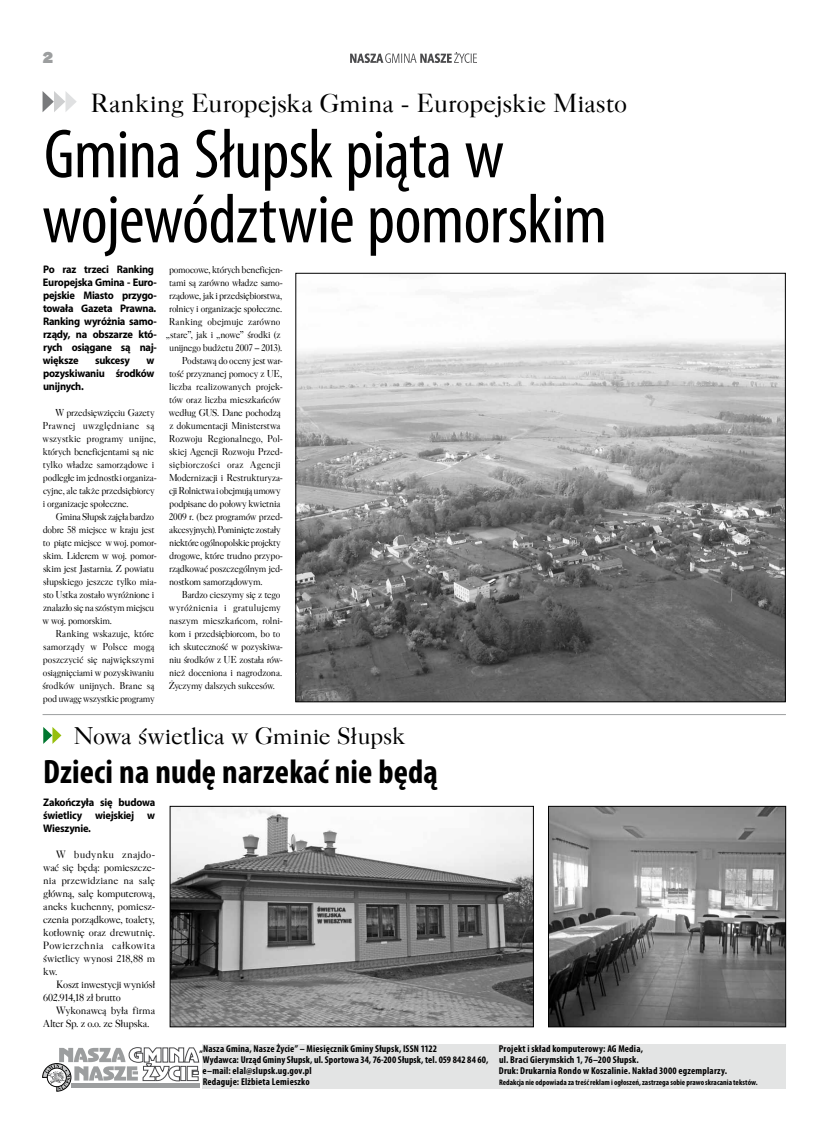
<style>
.page{position:relative;width:820px;height:1134px;background:#fff}
.page>*{position:absolute;margin:0;border:0;box-sizing:border-box;transform-origin:0 0}
.t1{font:condensed 70px/65px "Myriad Pro";letter-spacing:-.01em;color:#000}
.t2{font:700 condensed 34px "Myriad Pro";letter-spacing:.005em;color:#000}
.t3{font:26px "Casablanca";letter-spacing:-.01em;color:#000}
.t4{font:24px "Casablanca";letter-spacing:-.01em;color:#000}
.t5{font:14px "Phoenix EFN";color:#9c9e9f}
.t6{font:700 11px/13px "Myriad Pro";letter-spacing:-.025em;color:#000;text-align:justify;scale:.95 1}
.t7{font:10.5px/13px "Casablanca";letter-spacing:-.02em;color:#000}
.t8{font:10px/13px "Casablanca";letter-spacing:-.025em;color:#000;scale:.92 1}
.t9{font:700 condensed 10px/11px "Myriad Pro";letter-spacing:.015em;color:#000}
.t10{font:10px "Casablanca";letter-spacing:.015em;color:#000;scale:.92 1}
.t11{font:10px "Casablanca";color:#000;scale:.92 1}
.t12{font:10px "Casablanca";letter-spacing:-.045em;color:#000;scale:.92 1}
.t13{font:10px "Casablanca";letter-spacing:-.005em;color:#000;scale:.92 1}
.t14{font:10px "Casablanca";letter-spacing:-.05em;color:#000;scale:.92 1}
.t15{font:700 condensed 8px "Myriad Pro";letter-spacing:.005em;color:#000}
</style>
<div class="page">
<svg style="left:350px;top:52px;width:127px;height:11px"></svg>
<svg style="left:43px;top:91px;width:34px;height:21px"></svg>
<svg style="left:43px;top:1047px;width:156px;height:44px"></svg>
<div style="left:202px;top:1044px;width:583px;height:44px;background:#e3e4e4"></div>
<svg style="left:43px;top:727px;width:18px;height:17px"></svg>
<img style="left:172px;top:808px;width:359px;height:217px">
<div style="left:170px;top:806px;width:363px;height:221px;border:1px solid #000"></div>
<img style="left:550px;top:808px;width:233px;height:217px">
<div style="left:548px;top:806px;width:237px;height:221px;border:1px solid #000"></div>
<img style="left:297px;top:279px;width:486px;height:421px">
<hr style="left:43px;top:714px;width:742px;height:1px;background:#9c9e9f">
<h3 class="t5" style="left:43px;top:49px;width:12px">2</h3>
<h3 class="t3" style="left:90px;top:88px;width:538px">Ranking Europejska Gmina - Europejskie Miasto</h3>
<h1 class="t1" style="left:42px;top:121px;width:566px">Gmina Słupsk piąta w województwie pomorskim</h1>
<p class="t6" style="left:43px;top:262px;width:121px;text-align:left">Po raz trzeci Ranking<br>Europejska Gmina - Euro&shy;pejskie Miasto przygo&shy;towała Gazeta Prawna.<br>Ranking wyróżnia samo&shy;rządy, na obszarze któ&shy;rych osiągane są naj&shy;większe</p>
<p class="t6" style="left:95px;top:353px;width:38px">sukcesy</p>
<p class="t6" style="left:43px;top:353px;width:119px;text-indent:103px">w pozyskiwaniu środków unijnych.</p>
<p class="t8" style="left:43px;top:406px;width:125px;text-indent:13px">W przedsięwzięciu Gazety<br>Prawnej uwzględniane są wszystkie programy unijne, których beneficjentami są nie tylko władze samorządowe i podległe im jednostki organiza&shy;cyjne, ale także przedsiębiorcy i organizacje społeczne.</p>
<p class="t8" style="left:43px;top:510px;width:125px;text-indent:13px">Gmina Słupsk zajęła bardzo dobre 58 miejsce w kraju jest to piąte miejsce w woj. pomor&shy;skim. Liderem w woj. pomor&shy;skim jest Jastarnia. Z powiatu słupskiego jeszcze tylko mia&shy;sto Ustka zostało wyróżnione i znalazło się na szóstym miejscu w woj. pomorskim.</p>
<p class="t8" style="left:42px;top:627px;width:123px;text-align:justify;text-indent:13px">Ranking wskazuje, które samorządy w Polsce mogą poszczycić się największymi osiągnięciami w pozyskiwaniu środków unijnych. Brane są pod uwagę wszystkie programy</p>
<p class="t8" style="left:169px;top:263px;width:125px">pomocowe, których beneficjen-</p>
<p class="t8" style="left:169px;top:276px;width:125px">tami są zarówno władze samo-</p>
<p class="t8" style="left:169px;top:289px;width:124px">rządowe, jak i przedsiębiorstwa,</p>
<p class="t8" style="left:169px;top:302px;width:124px">rolnicy i organizacje społeczne.</p>
<p class="t11" style="left:169px;top:316px;width:123px">Ranking obejmuje zarówno</p>
<p class="t8" style="left:166px;top:328px;width:126px">„stare”, jak i „nowe” środki (z</p>
<p class="t8" style="left:169px;top:341px;width:125px">unijnego budżetu 2007 – 2013).</p>
<p class="t8" style="left:182px;top:354px;width:111px">Podstawą do oceny jest war-</p>
<p class="t8" style="left:169px;top:367px;width:125px">tość przyznanej pomocy z UE,</p>
<p class="t13" style="left:169px;top:381px;width:125px">liczba realizowanych projek-</p>
<p class="t8" style="left:169px;top:393px;width:123px">tów oraz liczba mieszkańców</p>
<p class="t8" style="left:169px;top:406px;width:123px">według GUS. Dane pochodzą</p>
<p class="t8" style="left:169px;top:419px;width:122px">z dokumentacji Ministerstwa</p>
<p class="t8" style="left:169px;top:432px;width:125px">Rozwoju Regionalnego, Pol-</p>
<p class="t8" style="left:169px;top:445px;width:125px">skiej Agencji Rozwoju Przed-</p>
<p class="t10" style="left:169px;top:459px;width:122px">siębiorczości oraz Agencji</p>
<p class="t8" style="left:169px;top:471px;width:125px">Modernizacji i Restrukturyza-</p>
<p class="t14" style="left:169px;top:485px;width:123px">cji Rolnictwa i obejmują umowy</p>
<p class="t8" style="left:169px;top:497px;width:123px">podpisane do połowy kwietnia</p>
<p class="t8" style="left:169px;top:510px;width:125px">2009 r. (bez programów przed-</p>
<p class="t8" style="left:169px;top:523px;width:123px">akcesyjnych). Pominięte zostały</p>
<p class="t12" style="left:169px;top:537px;width:123px">niektóre ogólnopolskie projekty</p>
<p class="t8" style="left:169px;top:549px;width:125px">drogowe, które trudno przypo-</p>
<p class="t8" style="left:169px;top:562px;width:125px">rządkować poszczególnym jed-</p>
<p class="t8" style="left:169px;top:575px;width:103px">nostkom samorządowym.</p>
<p class="t8" style="left:182px;top:588px;width:109px">Bardzo cieszymy się z tego</p>
<p class="t10" style="left:169px;top:602px;width:123px">wyróżnienia i gratulujemy</p>
<p class="t11" style="left:169px;top:615px;width:125px">naszym mieszkańcom, rolni-</p>
<p class="t8" style="left:169px;top:627px;width:122px">kom i przedsiębiorcom, bo to</p>
<p class="t8" style="left:169px;top:640px;width:125px">ich skuteczność w pozyskiwa-</p>
<p class="t8" style="left:169px;top:653px;width:125px">niu środków z UE została rów-</p>
<p class="t8" style="left:169px;top:666px;width:124px">nież doceniona i nagrodzona.</p>
<p class="t8" style="left:169px;top:679px;width:117px">Życzymy dalszych sukcesów.</p>
<h3 class="t4" style="left:74px;top:722px;width:333px">Nowa świetlica w Gminie Słupsk</h3>
<h2 class="t2" style="left:43px;top:750px;width:396px">Dzieci na nudę narzekać nie będą</h2>
<p class="t6" style="left:43px;top:795px;width:119px">Zakończyła się budowa świetlicy wiejskiej w Wieszynie.</p>
<p class="t7" style="left:43px;top:848px;width:113px;text-align:justify;text-indent:13px">W budynku znajdo&shy;wać się będą: pomieszcze&shy;nia przewidziane na salę główną, salę komputerową, aneks kuchenny, pomiesz&shy;czenia porządkowe, toalety, kotłownię oraz drewutnię.<br>Powierzchnia całkowita świetlicy wynosi 218,88 m kw.</p>
<p class="t7" style="left:43px;top:978px;width:113px;text-indent:13px">Koszt inwestycji wyniósł<br>602.914,18 zł brutto</p>
<p class="t7" style="left:43px;top:1004px;width:113px;text-indent:13px">Wykonawcą była firma<br>Alter Sp. z o.o. ze Słupska.</p>
<p class="t9" style="left:202px;top:1043px;width:287px;text-indent:-3px">„Nasza Gmina, Nasze Życie” – Miesięcznik Gminy Słupsk, ISSN 1122<br>Wydawca: Urząd Gminy Słupsk, ul. Sportowa 34, 76-200 Słupsk, tel. 059 842 84 60, e–mail: elal@slupsk.ug.gov.pl<br>Redaguje: Elżbieta Lemieszko</p>
<p class="t9" style="left:498px;top:1043px;width:229px">Projekt i skład komputerowy: AG Media,<br>ul. Braci Gierymskich 1, 76–200 Słupsk.<br>Druk: Drukarnia Rondo w Koszalinie. Nakład 3000 egzemplarzy.</p>
<p class="t15" style="left:499px;top:1077px;width:260px">Redakcja nie odpowiada za treść reklam i ogłoszeń, zastrzega sobie prawo skracania tekstów.</p>
</div>
